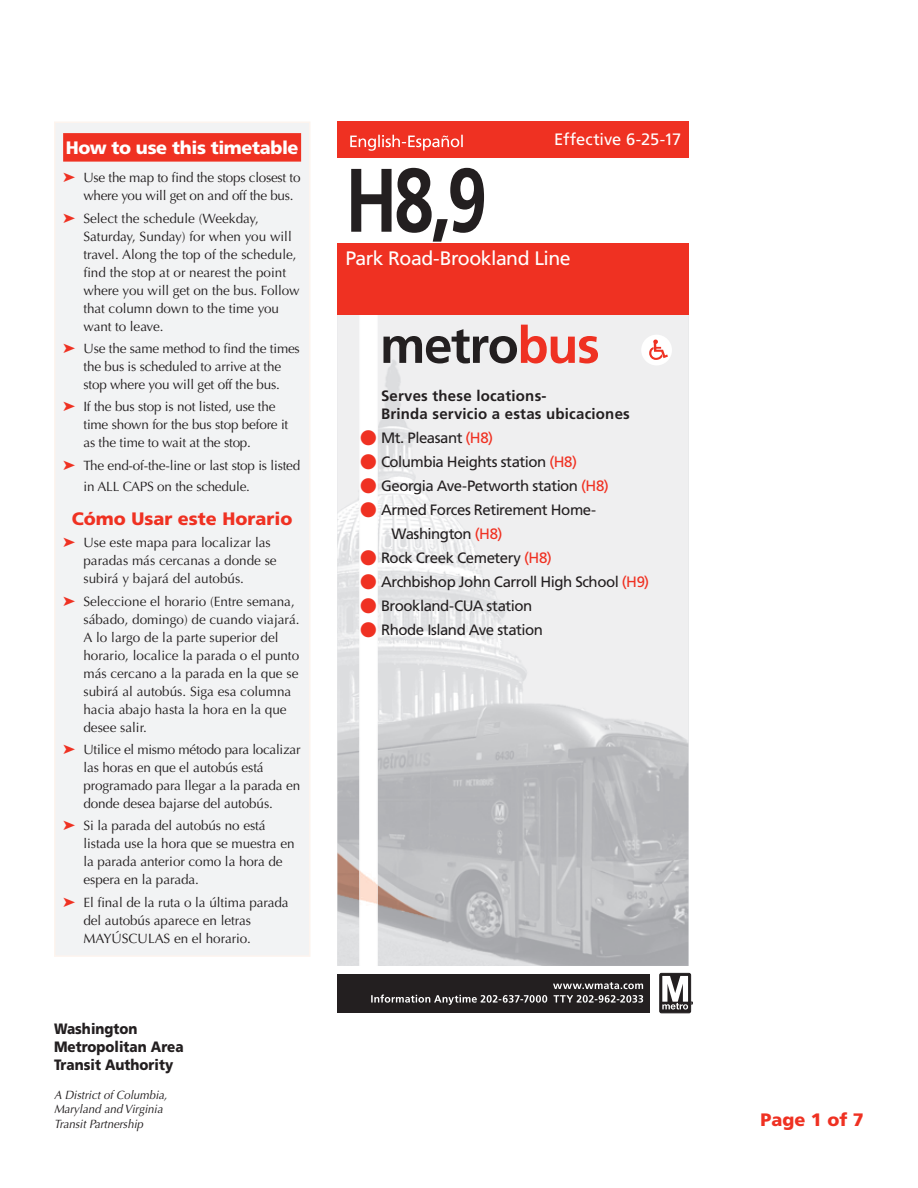
<style>
.page{position:relative;width:918px;height:1188px;background:#fff}
.page>*{position:absolute;margin:0;border:0;box-sizing:border-box;transform-origin:0 0}
.t1{font:700 90px "Frutiger";color:#231f20;scale:.8 1}
.t2{font:19.5px "Frutiger";letter-spacing:-.03em;color:#fff}
.t3{font:900 18px "Frutiger";color:#ef3122}
.t4{font:900 18px "Frutiger";letter-spacing:-.025em;color:#fff}
.t5{font:16.5px "Frutiger";letter-spacing:-.005em;color:#fff}
.t6{font:15px/24px "Frutiger";letter-spacing:-.035em;color:#231f20}
.t7{font:700 15px/18px "Frutiger";letter-spacing:.015em;color:#231f20}
.t8{font:900 15px/18px "Frutiger";color:#231f20;scale:.9 1}
.t9{font:13.5px/18px "Optima";letter-spacing:-.005em;color:#231f20}
.t10{font:italic 12px/14.4px "Optima";color:#231f20;scale:.95 1}
.s1{color:#ef3122}
</style>
<div class="page">
<img style="left:337px;top:315px;width:351px;height:651px">
<img style="left:359px;top:315px;width:19px;height:651px">
<div style="left:337px;top:122px;width:351px;height:193px;background:#ef3122"></div>
<div style="left:334px;top:159px;width:356px;height:84px;background:#fff"></div>
<svg style="left:350px;top:135px;width:113px;height:16px"></svg>
<div style="left:641px;top:335px;width:31px;height:30px;background:#fff;border-radius:50%"></div>
<svg style="left:649px;top:340px;width:19px;height:20px"></svg>
<svg style="left:660px;top:973px;width:31px;height:40px"></svg>
<div style="left:660px;top:973px;width:31px;height:40px;border:1px solid #231f20;border-radius:2px"></div>
<svg style="left:662px;top:976px;width:31px;height:34px"></svg>
<div style="left:337px;top:974px;width:313px;height:38px;background:#231f20"></div>
<svg style="left:553px;top:982px;width:90px;height:7px"></svg>
<svg style="left:371px;top:995px;width:272px;height:10px"></svg>
<svg style="left:384px;top:325px;width:214px;height:38px"></svg>
<div style="left:54px;top:122px;width:256px;height:835px;background:#f2f3f4;border:2px solid #fdf4ee"></div>
<div style="left:63px;top:133px;width:238px;height:29px;background:#ef3122"></div>
<h3 class="t4" style="left:66px;top:136px;width:234px">How to use this timetable</h3>
<p class="t9" style="left:83px;top:169px;width:219px;text-indent:-20px"><span class="s1">➤</span> Use the map to find the stops closest to where you will get on and off the bus.</p>
<p class="t9" style="left:83px;top:209px;width:218px;text-indent:-20px"><span class="s1">➤</span> Select the schedule (Weekday,<br>Saturday, Sunday) for when you will travel. Along the top of the schedule, find the stop at or nearest the point where you will get on the bus. Follow that column down to the time you want to leave.</p>
<p class="t9" style="left:63px;top:340px;width:238px;text-align:center"><span class="s1">➤</span> Use the same method to find the times the bus is scheduled to arrive at the<br>stop where you will get off the bus.</p>
<p class="t9" style="left:83px;top:398px;width:206px;text-indent:-20px"><span class="s1">➤</span> If the bus stop is not listed, use the time shown for the bus stop before it as the time to wait at the stop.</p>
<p class="t9" style="left:83px;top:455px;width:218px;line-height:21px;text-indent:-20px"><span class="s1">➤</span> The end-of-the-line or last stop is listed in ALL CAPS on the schedule.</p>
<h3 class="t3" style="left:72px;top:508px;width:222px">Cómo Usar este Horario</h3>
<p class="t9" style="left:83px;top:534px;width:195px;text-indent:-20px"><span class="s1">➤</span> Use este mapa para localizar las paradas más cercanas a donde se subirá y bajará del autobús.</p>
<p class="t9" style="left:83px;top:592px;width:218px;text-indent:-20px"><span class="s1">➤</span> Seleccione el horario (Entre semana, sábado, domingo) de cuando viajará.<br>A lo largo de la parte superior del horario, localice la parada o el punto más cercano a la parada en la que se subirá al autobús. Siga esa columna hacia abajo hasta la hora en la que desee salir.</p>
<p class="t9" style="left:83px;top:740px;width:219px;text-indent:-20px"><span class="s1">➤</span> Utilice el mismo método para localizar las horas en que el autobús está programado para llegar a la parada en donde desea bajarse del autobús.</p>
<p class="t9" style="left:83px;top:817px;width:213px;text-indent:-20px"><span class="s1">➤</span> Si la parada del autobús no está listada use la hora que se muestra en la parada anterior como la hora de espera en la parada.</p>
<p class="t9" style="left:83px;top:893px;width:207px;text-indent:-20px"><span class="s1">➤</span> El final de la ruta o la última parada del autobús aparece en letras<br>MAYÚSCULAS en el horario.</p>
<p class="t8" style="left:54px;top:1020px;width:146px">Washington<br>Metropolitan Area<br>Transit Authority</p>
<p class="t10" style="left:54px;top:1088px;width:121px">A District of Columbia,<br>Maryland and Virginia<br>Transit Partnership</p>
<p class="t5" style="left:554px;top:129px;width:129px">Effective 6-25-17</p>
<h1 class="t1" style="left:345px;top:148px;width:179px">H8,9</h1>
<h2 class="t2" style="left:345px;top:246px;width:227px">Park Road-Brookland Line</h2>
<p class="t7" style="left:381px;top:387px;width:250px">Serves these locations-<br>Brinda servicio a estas ubicaciones</p>
<p class="t6" style="left:360px;top:426px;width:135px"><span class="s1">●</span> Mt. Pleasant <span class="s1">(H8)</span></p>
<p class="t6" style="left:360px;top:450px;width:218px"><span class="s1">●</span> Columbia Heights station <span class="s1">(H8)</span></p>
<p class="t6" style="left:360px;top:474px;width:250px"><span class="s1">●</span> Georgia Ave-Petworth station <span class="s1">(H8)</span></p>
<p class="t6" style="left:392px;top:498px;width:206px;text-indent:-32px"><span class="s1">●</span> Armed Forces Retirement Home-<br>Washington <span class="s1">(H8)</span></p>
<p class="t6" style="left:360px;top:546px;width:193px"><span class="s1">●</span> Rock Creek Cemetery <span class="s1">(H8)</span></p>
<p class="t6" style="left:360px;top:570px;width:291px"><span class="s1">●</span> Archbishop John Carroll High School <span class="s1">(H9)</span></p>
<p class="t6" style="left:360px;top:594px;width:174px"><span class="s1">●</span> Brookland-CUA station</p>
<p class="t6" style="left:360px;top:618px;width:184px"><span class="s1">●</span> Rhode Island Ave station</p>
<h3 class="t3" style="left:760px;top:1109px;width:105px">Page 1 of 7</h3>
</div>
